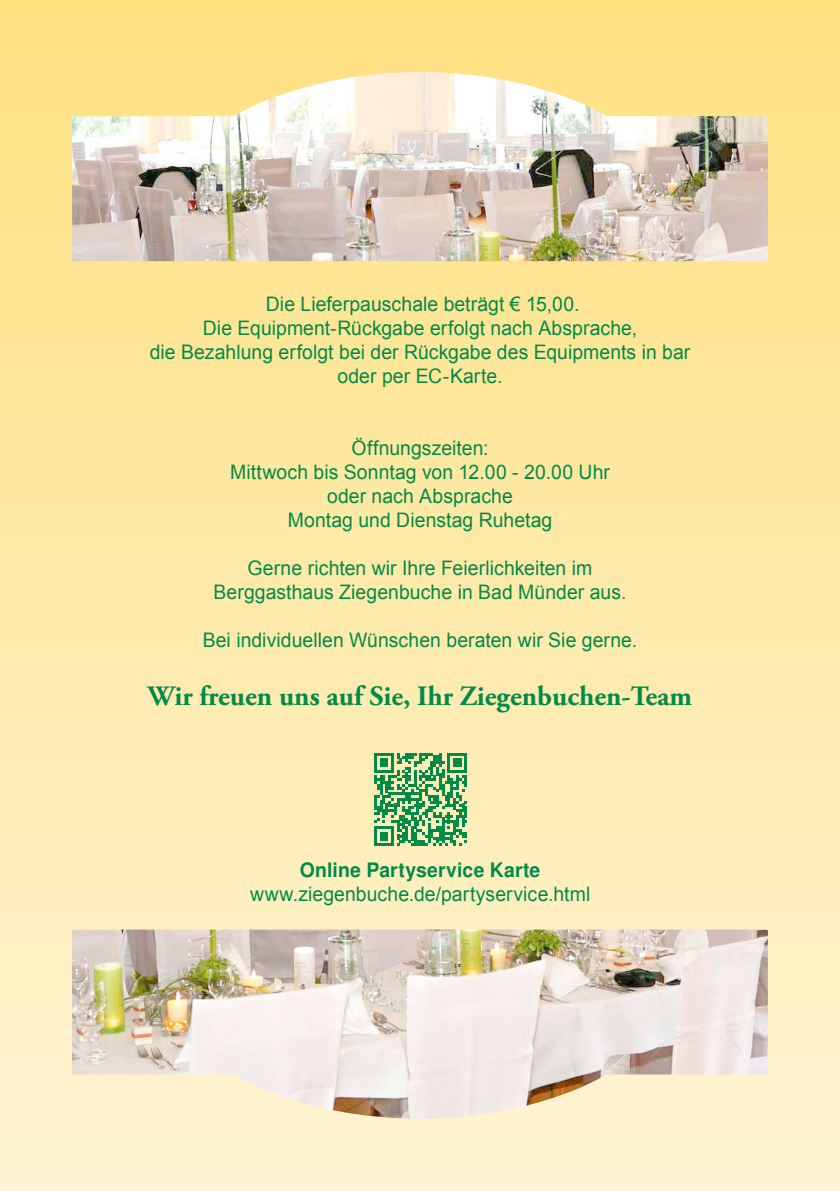
<style>
.page{position:relative;width:840px;height:1191px;background:#fff}
.page>*{position:absolute;margin:0;border:0;box-sizing:border-box;transform-origin:0 0}
.t1{font:700 28px "Adobe Garamond Pro";color:#008b48}
.t2{font:20px/24px "Arial";letter-spacing:.005em;color:#008b48;text-align:center}
.t3{font:700 20px "Nimbus San L";letter-spacing:.005em;color:#008b48}
</style>
<div class="page">
<div style="left:0;top:0;width:839px;height:1191px;background:linear-gradient(to bottom,#ffe17f,#fff3d4)"></div>
<img style="left:72px;top:929px;width:695px;height:189px">
<img style="left:72px;top:72px;width:695px;height:189px">
<svg style="left:374px;top:753px;width:93px;height:93px;background:#70b679"></svg>
<p class="t2" style="left:150px;top:292px;width:542px">Die Lieferpauschale beträgt € 15,00.<br>Die Equipment-Rückgabe erfolgt nach Absprache,<br>die Bezahlung erfolgt bei der Rückgabe des Equipments in bar oder per EC-Karte.</p>
<p class="t2" style="left:230px;top:436px;width:381px">Öffnungszeiten:<br>Mittwoch bis Sonntag von 12.00 - 20.00 Uhr oder nach Absprache<br>Montag und Dienstag Ruhetag</p>
<p class="t2" style="left:213px;top:556px;width:414px">Gerne richten wir Ihre Feierlichkeiten im<br>Berggasthaus Ziegenbuche in Bad Münder aus.</p>
<p class="t2" style="left:203px;top:628px;width:436px">Bei individuellen Wünschen beraten wir Sie gerne.</p>
<h1 class="t1" style="left:148px;top:679px;width:545px">Wir freuen uns auf Sie, Ihr Ziegenbuchen-Team</h1>
<p class="t3" style="left:300px;top:855px;width:242px">Online Partyservice Karte</p>
<p class="t2" style="left:250px;top:882px;width:341px">www.ziegenbuche.de/partyservice.html</p>
</div>
